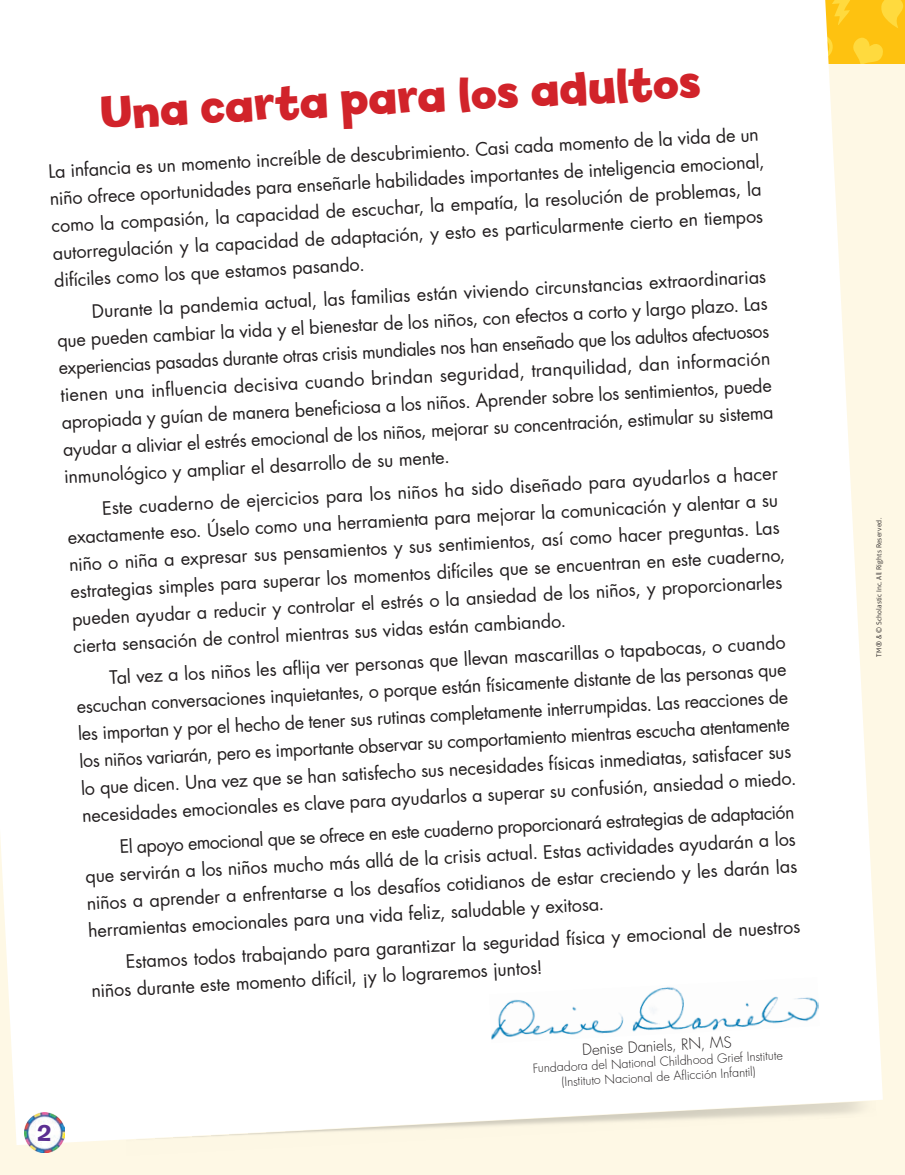
<style>
.page{position:relative;width:905px;height:1175px;background:#fff}
.page>*{position:absolute;margin:0;border:0;box-sizing:border-box;transform-origin:0 0}
.A_Head{font:700 45px "Billy";color:#d1232a}
.Normal_Burbank{font:700 24px "Burbank Small";color:#5b2e91}
.t1{font:18px/27.3px "Futura Std";color:#231f20}
.t2{font:300 15px "Futura Std";color:#231f20}
.t3{font:300 12.3px/15px "Futura Std";color:#231f20;text-align:center}
.t4{font:300 7.35px "Aptifer Sans LT Pro";letter-spacing:.02em;color:#231f20}
</style>
<div class="page">
<div style="left:0;top:36px;width:904px;height:1138px;background:#fef8e5"></div>
<svg style="left:882px;top:0;width:21px;height:28px"></svg>
<svg style="left:882px;top:38px;width:1px;height:25px"></svg>
<div style="left:0;top:0;width:882px;height:1145px;background:#fff"></div>
<img style="left:489px;top:977px;width:330px;height:66px">
<img style="left:25px;top:1112px;width:39px;height:40px">
<p class="A_Head" style="left:99px;top:85px;width:603px;rotate:-3deg">Una carta para los adultos</p>
<p class="t1" style="left:48px;top:158px;width:717px;rotate:-3deg">La infancia es un momento increíble de descubrimiento. Casi cada momento de la vida de un niño ofrece oportunidades para enseñarle habilidades importantes de inteligencia emocional, como la compasión, la capacidad de escuchar, la empatía, la resolución de problemas, la autorregulación y la capacidad de adaptación, y esto es particularmente cierto en tiempos difíciles como los que estamos pasando.</p>
<p class="t1" style="left:55px;top:300px;width:713px;text-align:justify;text-indent:36px;rotate:-3deg">Durante la pandemia actual, las familias están viviendo circunstancias extraordinarias que pueden cambiar la vida y el bienestar de los niños, con efectos a corto y largo plazo. Las experiencias pasadas durante otras crisis mundiales nos han enseñado que los adultos afectuosos tienen una infl uencia decisiva cuando brindan seguridad, tranquilidad, dan información apropiada y guían de manera benefi ciosa a los niños. Aprender sobre los sentimientos, puede ayudar a aliviar el estrés emocional de los niños, mejorar su concentración, estimular su sistema inmunológico y ampliar el desarrollo de su mente.</p>
<p class="t1" style="left:65px;top:496px;width:717px;text-indent:36px;rotate:-3deg">Este cuaderno de ejercicios para los niños ha sido diseñado para ayudarlos a hacer exactamente eso. Úselo como una herramienta para mejorar la comunicación y alentar a su niño o niña a expresar sus pensamientos y sus sentimientos, así como hacer preguntas. Las estrategias simples para superar los momentos difíciles que se encuentran en este cuaderno, pueden ayudar a reducir y controlar el estrés o la ansiedad de los niños, y proporcionarles cierta sensación de control mientras sus vidas están cambiando.</p>
<p class="t1" style="left:74px;top:666px;width:716px;text-indent:34px;rotate:-3deg">Tal vez a los niños les afl ija ver personas que llevan mascarillas o tapabocas, o cuando escuchan conversaciones inquietantes, o porque están físicamente distante de las personas que les importan y por el hecho de tener sus rutinas completamente interrumpidas. Las reacciones de los niños variarán, pero es importante observar su comportamiento mientras escucha atentamente lo que dicen. Una vez que se han satisfecho sus necesidades físicas inmediatas, satisfacer sus necesidades emocionales es clave para ayudarlos a superar su confusión, ansiedad o miedo.</p>
<p class="t1" style="left:83px;top:835px;width:713px;text-align:justify;text-indent:36px;rotate:-3deg">El apoyo emocional que se ofrece en este cuaderno proporcionará estrategias de adaptación que servirán a los niños mucho más allá de la crisis actual. Estas actividades ayudarán a los niños a aprender a enfrentarse a los desafíos cotidianos de estar creciendo y les darán las herramientas emocionales para una vida feliz, saludable y exitosa.</p>
<p class="t1" style="left:89px;top:950px;width:712px;text-indent:36px;rotate:-3deg">Estamos todos trabajando para garantizar la seguridad física y emocional de nuestros niños durante este momento difícil, ¡y lo lograremos juntos!</p>
<p class="t2" style="left:581px;top:1040px;width:151px;rotate:-3deg">Denise Daniels, RN, MS</p>
<p class="t3" style="left:532px;top:1061px;width:252px;rotate:-3deg">Fundadora del National Childhood Grief Institute (Instituto Nacional de Afl icción Infantil)</p>
<p class="Normal_Burbank" style="left:37px;top:1117px;width:16px">2</p>
<p class="t4" style="left:874px;top:657px;width:141px;rotate:-90deg">TM ® &amp; © Scholastic Inc. All Rights Reserved.</p>
</div>
